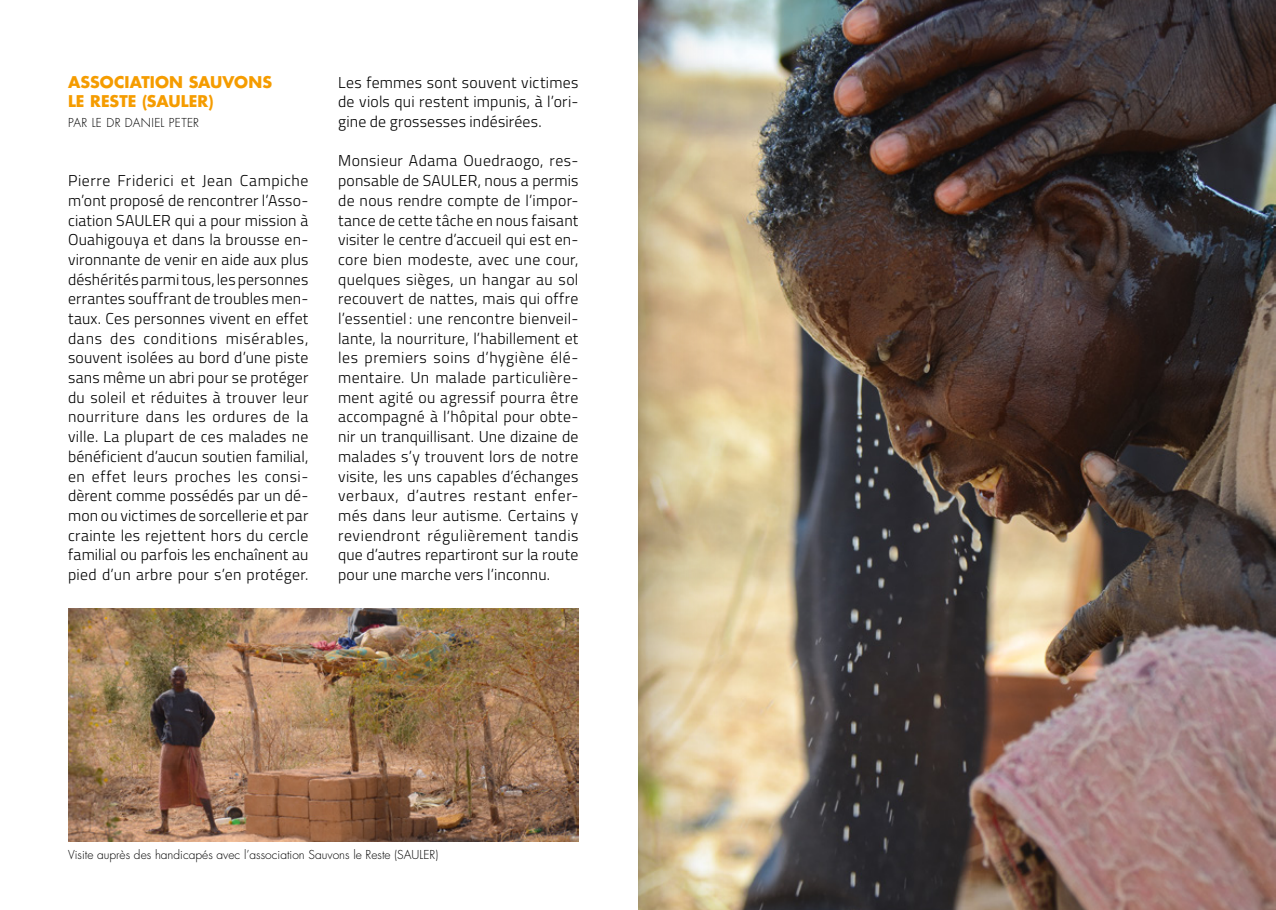
<style>
.page{position:relative;width:1276px;height:910px;background:#fff}
.page>*{position:absolute;margin:0;border:0;box-sizing:border-box;transform-origin:0 0}
.t1{font:300 15.75px/19.6px "Titillium Web";letter-spacing:.01em;color:#000;text-align:justify}
.t2{font:700 15.75px "Futura Std";letter-spacing:.005em;color:#f59c00}
.t3{font:300 12px "Futura Std";color:#000}
.t4{font:300 12px "Futura Std";letter-spacing:.035em;color:#000}
</style>
<div class="page">
<img style="left:757px;top:0;width:519px;height:910px">
<img style="left:68px;top:609px;width:510px;height:233px">
<svg style="left:638px;top:0;width:119px;height:910px;background:#d2c19a"></svg>
<p class="t2" style="left:68px;top:71px;width:205px">ASSOCIATION SAUVONS</p>
<p class="t2" style="left:68px;top:91px;width:147px">LE RESTE (SAULER)</p>
<p class="t4" style="left:68px;top:115px;width:133px">PAR LE DR DANIEL PETER</p>
<p class="t1" style="left:68px;top:170px;width:242px">Pierre Friderici et Jean Campiche m’ont proposé de rencontrer l’Asso&shy;ciation SAULER qui a pour mission à Ouahigouya et dans la brousse en&shy;vironnante de venir en aide aux plus déshérités parmi tous, les personnes errantes souffrant de troubles men&shy;taux. Ces personnes vivent en effet dans des conditions misérables, souvent isolées au bord d’une piste sans même un abri pour se protéger du soleil et réduites à trouver leur nourriture dans les ordures de la ville. La plupart de ces malades ne bénéficient d’aucun soutien familial, en effet leurs proches les consi&shy;dèrent comme possédés par un dé&shy;mon ou victimes de sorcellerie et par crainte les rejettent hors du cercle familial ou parfois les enchaînent au pied d’un arbre pour s’en protéger.</p>
<p class="t1" style="left:338px;top:72px;width:242px">Les femmes sont souvent victimes de viols qui restent impunis, à l’ori&shy;gine de grossesses indésirées.</p>
<p class="t1" style="left:338px;top:150px;width:242px">Monsieur Adama Ouedraogo, res&shy;ponsable de SAULER, nous a permis de nous rendre compte de l’impor&shy;tance de cette tâche en nous faisant visiter le centre d’accueil qui est en&shy;core bien modeste, avec une cour, quelques sièges, un hangar au sol recouvert de nattes, mais qui offre l’essentiel : une rencontre bienveil&shy;lante, la nourriture, l’habillement et les premiers soins d’hygiène élé&shy;mentaire. Un malade particulière&shy;ment agité ou agressif pourra être accompagné à l’hôpital pour obte&shy;nir un tranquillisant. Une dizaine de malades s’y trouvent lors de notre visite, les uns capables d’échanges verbaux, d’autres restant enfer&shy;més dans leur autisme. Certains y reviendront régulièrement tandis que d’autres repartiront sur la route pour une marche vers l’inconnu.</p>
<p class="t3" style="left:68px;top:848px;width:372px">Visite auprès des handicapés avec l’association Sauvons le Reste (SAULER)</p>
</div>
